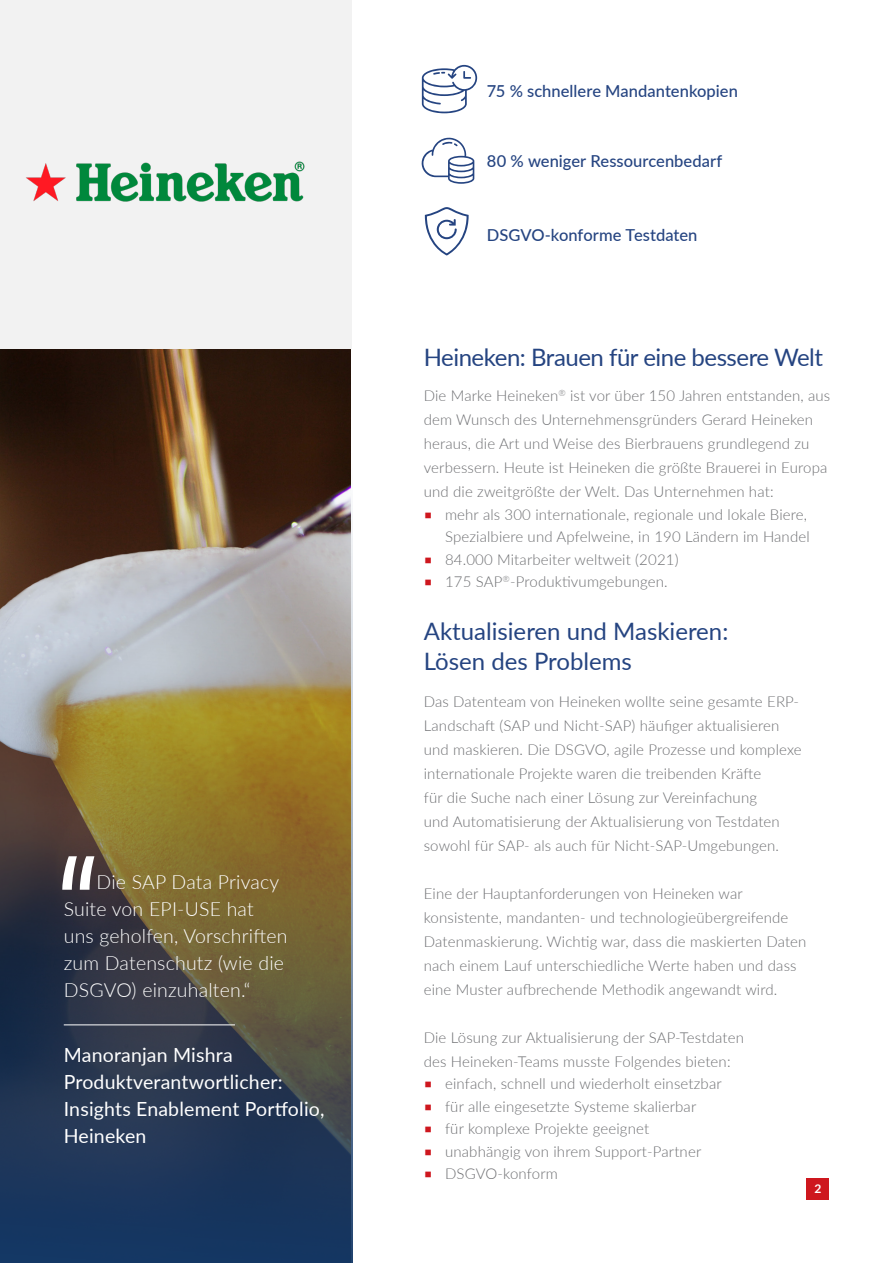
<style>
.page{position:relative;width:893px;height:1263px;background:#fff}
.page>*{position:absolute;margin:0;border:0;box-sizing:border-box;transform-origin:0 0}
.t1{font:24px/30px "Lato";letter-spacing:-.015em;color:#254481}
.t2{font:300 19.5px/27px "Lato";letter-spacing:.01em;color:#fff}
.t3{font:19.5px/27px "Lato";letter-spacing:.01em;color:#fff}
.t4{font:500 16.5px "Lato";letter-spacing:.005em;color:#254481}
.t5{font:300 15px/24px "Lato";letter-spacing:.01em;color:#6d6e71}
.t6{font:700 12px "Lato";color:#fff}
.s1{font-family:"Acumin Pro Cond";font-weight:700;font-size:25.5px;color:#ce171e}
</style>
<div class="page">
<div style="left:807px;top:1178px;width:22px;height:21px;background:#ce171e"></div>
<div style="left:0;top:0;width:351px;height:349px;background:#f2f2f2"></div>
<svg style="left:0;top:349px;width:352px;height:914px;background:#5e584c"></svg>
<hr style="left:64px;top:1025px;width:171px;height:1px;background:#fff">
<img style="left:26px;top:161px;width:279px;height:41px">
<svg style="left:421px;top:137px;width:53px;height:47px"></svg>
<svg style="left:422px;top:65px;width:55px;height:48px"></svg>
<svg style="left:425px;top:207px;width:44px;height:49px"></svg>
<svg style="left:62px;top:856px;width:32px;height:34px"></svg>
<h2 class="t2" style="left:64px;top:867px;width:225px;text-indent:33px">Die SAP Data Privacy<br>Suite von EPI-USE hat uns geholfen, Vorschriften zum Datenschutz (wie die<br>DSGVO) einzuhalten.“</h2>
<h2 class="t3" style="left:64px;top:1041px;width:262px">Manoranjan Mishra<br>Produktverantwortlicher:<br>Insights Enablement Portfolio,<br>Heineken</h2>
<p class="t4" style="left:487px;top:80px;width:252px">75 % schnellere Mandantenkopien</p>
<p class="t4" style="left:487px;top:149px;width:237px">80 % weniger Ressourcenbedarf</p>
<p class="t4" style="left:487px;top:223px;width:212px">DSGVO-konforme Testdaten</p>
<h1 class="t1" style="left:424px;top:341px;width:401px">Heineken: Brauen für eine bessere Welt</h1>
<p class="t5" style="left:424px;top:383px;width:408px">Die Marke Heineken<sup>®</sup> ist vor über 150 Jahren entstanden, aus dem Wunsch des Unternehmensgründers Gerard Heineken heraus, die Art und Weise des Bierbrauens grundlegend zu verbessern. Heute ist Heineken die größte Brauerei in Europa und die zweitgrößte der Welt. Das Unternehmen hat:</p>
<p class="t5" style="left:424px;top:502px;width:387px;line-height:22.5px;text-align:right"><span class="s1">■</span> mehr als 300 internationale, regionale und lokale Biere,<br>Spezialbiere und Apfelweine, in 190 Ländern im Handel</p>
<p class="t5" style="left:424px;top:547px;width:256px"><span class="s1">■</span> 84.000 Mitarbeiter weltweit (2021)</p>
<p class="t5" style="left:424px;top:569px;width:245px"><span class="s1">■</span> 175 SAP<sup>®</sup>-Produktivumgebungen.</p>
<h1 class="t1" style="left:424px;top:615px;width:306px">Aktualisieren und Maskieren:<br>Lösen des Problems</h1>
<p class="t5" style="left:424px;top:688px;width:379px">Das Datenteam von Heineken wollte seine gesamte ERP-Landschaft (SAP und Nicht-SAP) häufiger aktualisieren und maskieren. Die DSGVO, agile Prozesse und komplexe internationale Projekte waren die treibenden Kräfte<br>für die Suche nach einer Lösung zur Vereinfachung<br>und Automatisierung der Aktualisierung von Testdaten sowohl für SAP- als auch für Nicht-SAP-Umgebungen.</p>
<p class="t5" style="left:424px;top:880px;width:384px">Eine der Hauptanforderungen von Heineken war konsistente, mandanten- und technologieübergreifende Datenmaskierung. Wichtig war, dass die maskierten Daten nach einem Lauf unterschiedliche Werte haben und dass eine Muster aufbrechende Methodik angewandt wird.</p>
<p class="t5" style="left:424px;top:1024px;width:322px">Die Lösung zur Aktualisierung der SAP-Testdaten des Heineken-Teams musste Folgendes bieten:</p>
<p class="t5" style="left:424px;top:1071px;width:299px"><span class="s1">■</span> einfach, schnell und wiederholt einsetzbar</p>
<p class="t5" style="left:424px;top:1094px;width:274px"><span class="s1">■</span> für alle eingesetzte Systeme skalierbar</p>
<p class="t5" style="left:424px;top:1116px;width:227px"><span class="s1">■</span> für komplexe Projekte geeignet</p>
<p class="t5" style="left:424px;top:1139px;width:279px"><span class="s1">■</span> unabhängig von ihrem Support-Partner</p>
<p class="t5" style="left:424px;top:1161px;width:136px"><span class="s1">■</span> DSGVO-konform</p>
<p class="t6" style="left:814px;top:1180px;width:8px">2</p>
</div>
